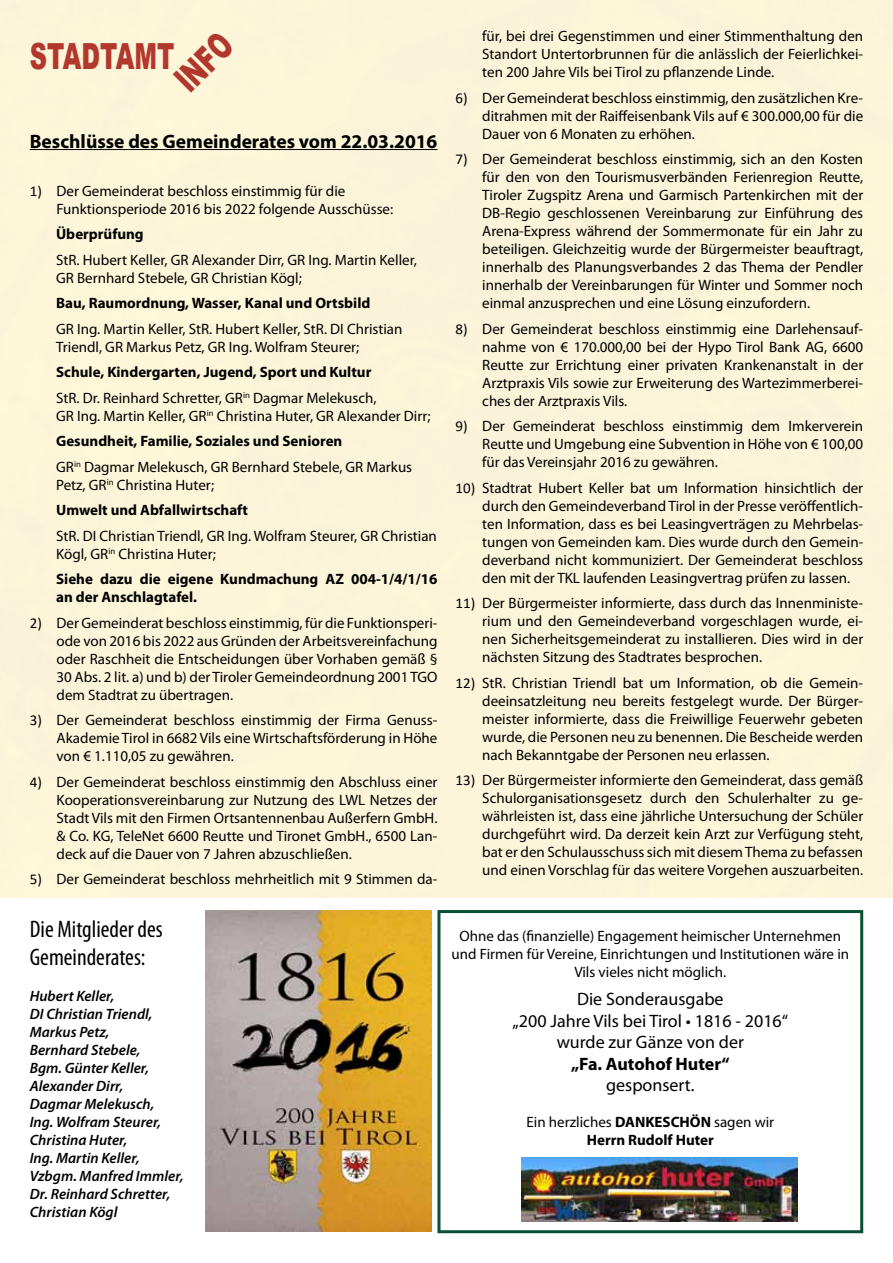
<style>
.page{position:relative;width:893px;height:1263px;background:#fff}
.page>*{position:absolute;margin:0;border:0;box-sizing:border-box;transform-origin:0 0}
.t1{font:900 36px "Arial";color:#b2382d;scale:.67 1}
.t2{font:condensed 24px/28.8px "Myriad Pro";color:#000}
.t3{font:700 19.5px "Myriad Pro";color:#000}
.t4{font:18px/21.6px "Myriad Pro";color:#000;text-align:center}
.t5{font:700 18px "Myriad Pro";color:#000}
.t6{font:15px/18px "Myriad Pro";color:#000;text-align:justify}
.t7{font:italic 600 15px/18px "Myriad Pro";color:#000}
.t8{font:700 15px/18px "Myriad Pro";color:#000}
.s1{font-family:"Calibri"}
.s2{font-weight:700}
.s3{font-weight:400}
</style>
<div class="page">
<hr style="left:30px;top:149px;width:407px;height:1px;background:#000">
<div style="left:437px;top:910px;width:426px;height:323px;border:3px solid #075033"></div>
<img style="left:521px;top:1158px;width:277px;height:64px">
<img style="left:205px;top:910px;width:227px;height:322px">
<h1 class="t1" style="left:162px;top:67px;width:99px;rotate:-45deg">INFO</h1>
<h1 class="t1" style="left:30px;top:30px;width:218px">STADTAMT</h1>
<h3 class="t3" style="left:30px;top:128px;width:409px">Beschlüsse des Gemeinderates vom 22.03.2016</h3>
<p class="t6" style="left:57px;top:181px;width:338px;text-indent:-27px"><span class="s1">1)</span> Der Gemeinderat beschloss einstimmig für die<br>Funktionsperiode 2016 bis 2022 folgende Ausschüsse:</p>
<p class="t8" style="left:56px;top:225px;width:89px">Überprüfung</p>
<p class="t6" style="left:56px;top:250px;width:362px">StR. Hubert Keller, GR Alexander Dirr, GR Ing. Martin Keller,<br>GR Bernhard Stebele, GR Christian Kögl;</p>
<p class="t8" style="left:56px;top:294px;width:316px">Bau, Raumordnung, Wasser, Kanal und Ortsbild</p>
<p class="t6" style="left:56px;top:319px;width:348px">GR Ing. Martin Keller, StR. Hubert Keller, StR. DI Christian<br>Triendl, GR Markus Petz, GR Ing. Wolfram Steurer;</p>
<p class="t6" style="left:56px;top:359px;width:322px;line-height:25.5px"><span class="s2">Schule, Kindergarten, Jugend, Sport und Kultur<br></span>StR. Dr. Reinhard Schretter, GR<sup>in</sup> Dagmar Melekusch,</p>
<p class="t6" style="left:56px;top:403px;width:376px;line-height:25.5px;text-align:left">GR Ing. Martin Keller, GR<sup>in</sup> Christina Huter, GR Alexander Dirr;<br><span class="s2">Gesundheit, Familie, Soziales und Senioren<br></span>GR<sup>in</sup> Dagmar Melekusch, GR Bernhard Stebele, GR Markus</p>
<p class="t8" style="left:56px;top:471px;width:194px;line-height:25.5px"><span class="s3">Petz, GR</span><sup>in</sup> <span class="s3">Christina Huter;<br></span>Umwelt und Abfallwirtschaft</p>
<p class="t6" style="left:56px;top:526px;width:382px">StR. DI Christian Triendl, GR Ing. Wolfram Steurer, GR Christian<br>Kögl, GR<sup>in</sup> Christina Huter;</p>
<p class="t8" style="left:56px;top:570px;width:383px">Siehe dazu die eigene Kundmachung AZ 004-1/4/1/16 an der Anschlagtafel.</p>
<p class="t6" style="left:57px;top:613px;width:382px;text-indent:-27px"><span class="s1">2)</span> Der Gemeinderat beschloss einstimmig, für die Funktionsperi&shy;ode von 2016 bis 2022 aus Gründen der Arbeitsvereinfachung oder Raschheit die Entscheidungen über Vorhaben gemäß § 30 Abs. 2 lit. a) und b) der Tiroler Gemeindeordnung 2001 TGO dem Stadtrat zu übertragen.</p>
<p class="t6" style="left:57px;top:711px;width:382px;text-indent:-27px"><span class="s1">3)</span> Der Gemeinderat beschloss einstimmig der Firma Genuss-Akademie Tirol in 6682 Vils eine Wirtschaftsförderung in Höhe von € 1.110,05 zu gewähren.</p>
<p class="t6" style="left:57px;top:772px;width:382px;text-indent:-27px"><span class="s1">4)</span> Der Gemeinderat beschloss einstimmig den Abschluss einer Kooperationsvereinbarung zur Nutzung des LWL Netzes der Stadt Vils mit den Firmen Ortsantennenbau Außerfern GmbH. &amp; Co. KG, TeleNet 6600 Reutte und Tironet GmbH., 6500 Lan&shy;deck auf die Dauer von 7 Jahren abzuschließen.</p>
<p class="t6" style="left:30px;top:870px;width:409px"><span class="s1">5)</span> Der Gemeinderat beschloss mehrheitlich mit 9 Stimmen da-</p>
<h2 class="t2" style="left:30px;top:914px;width:135px">Die Mitglieder des<br>Gemeinderates:</h2>
<p class="t7" style="left:30px;top:987px;width:155px">Hubert Keller,<br>DI Christian Triendl,<br>Markus Petz,<br>Bernhard Stebele,<br>Bgm. Günter Keller,<br>Alexander Dirr,<br>Dagmar Melekusch,<br>Ing. Wolfram Steurer,<br>Christina Huter,<br>Ing. Martin Keller,<br>Vzbgm. Manfred Immler,<br>Dr. Reinhard Schretter,<br>Christian Kögl</p>
<p class="t6" style="left:482px;top:27px;width:382px">für, bei drei Gegenstimmen und einer Stimmenthaltung den Standort Untertorbrunnen für die anlässlich der Feierlichkei&shy;ten 200 Jahre Vils bei Tirol zu pflanzende Linde.</p>
<p class="t6" style="left:482px;top:88px;width:382px;text-indent:-27px"><span class="s1">6)</span> Der Gemeinderat beschloss einstimmig, den zusätzlichen Kre&shy;ditrahmen mit der Raiffeisenbank Vils auf € 300.000,00 für die Dauer von 6 Monaten zu erhöhen.</p>
<p class="t6" style="left:482px;top:150px;width:382px;text-indent:-27px"><span class="s1">7)</span> Der Gemeinderat beschloss einstimmig, sich an den Kosten für den von den Tourismusverbänden Ferienregion Reutte, Tiroler Zugspitz Arena und Garmisch Partenkirchen mit der DB-Regio geschlossenen Vereinbarung zur Einführung des Arena-Express während der Sommermonate für ein Jahr zu beteiligen. Gleichzeitig wurde der Bürgermeister beauftragt, innerhalb des Planungsverbandes 2 das Thema der Pendler innerhalb der Vereinbarungen für Winter und Sommer noch einmal anzusprechen und eine Lösung einzufordern.</p>
<p class="t6" style="left:482px;top:319px;width:382px;text-indent:-27px"><span class="s1">8)</span> Der Gemeinderat beschloss einstimmig eine Darlehensauf&shy;nahme von € 170.000,00 bei der Hypo Tirol Bank AG, 6600<br>Reutte zur Errichtung einer privaten Krankenanstalt in der Arztpraxis Vils sowie zur Erweiterung des Wartezimmerberei&shy;ches der Arztpraxis Vils.</p>
<p class="t6" style="left:482px;top:417px;width:382px;text-indent:-27px"><span class="s1">9)</span> Der Gemeinderat beschloss einstimmig dem Imkerverein Reutte und Umgebung eine Subvention in Höhe von € 100,00 für das Vereinsjahr 2016 zu gewähren.</p>
<p class="t6" style="left:482px;top:478px;width:382px;text-indent:-27px"><span class="s1">10)</span> Stadtrat Hubert Keller bat um Information hinsichtlich der durch den Gemeindeverband Tirol in der Presse veröffentlich&shy;ten Information, dass es bei Leasingverträgen zu Mehrbelas&shy;tungen von Gemeinden kam. Dies wurde durch den Gemein&shy;deverband nicht kommuniziert. Der Gemeinderat beschloss den mit der TKL laufenden Leasingvertrag prüfen zu lassen.</p>
<p class="t6" style="left:482px;top:594px;width:382px;text-indent:-27px"><span class="s1">11)</span> Der Bürgermeister informierte, dass durch das Innenministe&shy;rium und den Gemeindeverband vorgeschlagen wurde, ei&shy;nen Sicherheitsgemeinderat zu installieren. Dies wird in der nächsten Sitzung des Stadtrates besprochen.</p>
<p class="t6" style="left:482px;top:673px;width:382px;text-indent:-27px"><span class="s1">12)</span> StR. Christian Triendl bat um Information, ob die Gemein&shy;deeinsatzleitung neu bereits festgelegt wurde. Der Bürger&shy;meister informierte, dass die Freiwillige Feuerwehr gebeten wurde, die Personen neu zu benennen. Die Bescheide werden nach Bekanntgabe der Personen neu erlassen.</p>
<p class="t6" style="left:482px;top:771px;width:382px;text-indent:-27px"><span class="s1">13)</span> Der Bürgermeister informierte den Gemeinderat, dass gemäß Schulorganisationsgesetz durch den Schulerhalter zu ge&shy;währleisten ist, dass eine jährliche Untersuchung der Schüler durchgeführt wird. Da derzeit kein Arzt zur Verfügung steht, bat er den Schulausschuss sich mit diesem Thema zu befassen und einen Vorschlag für das weitere Vorgehen auszuarbeiten.</p>
<p class="t6" style="left:452px;top:927px;width:399px;text-align:center">Ohne das (finanzielle) Engagement heimischer Unternehmen und Firmen für Vereine, Einrichtungen und Institutionen wäre in<br>Vils vieles nicht möglich.</p>
<p class="t4" style="left:512px;top:988px;width:277px">Die Sonderausgabe<br>„200 Jahre Vils bei Tirol • 1816 - 2016“ wurde zur Gänze von der</p>
<p class="t5" style="left:571px;top:1052px;width:160px">„Fa. Autohof Huter“</p>
<p class="t4" style="left:606px;top:1074px;width:90px">gesponsert.</p>
<p class="t8" style="left:527px;top:1113px;width:249px;text-align:center"><span class="s3">Ein herzliches</span> DANKESCHÖN <span class="s3">sagen wir<br></span>Herrn Rudolf Huter</p>
</div>
